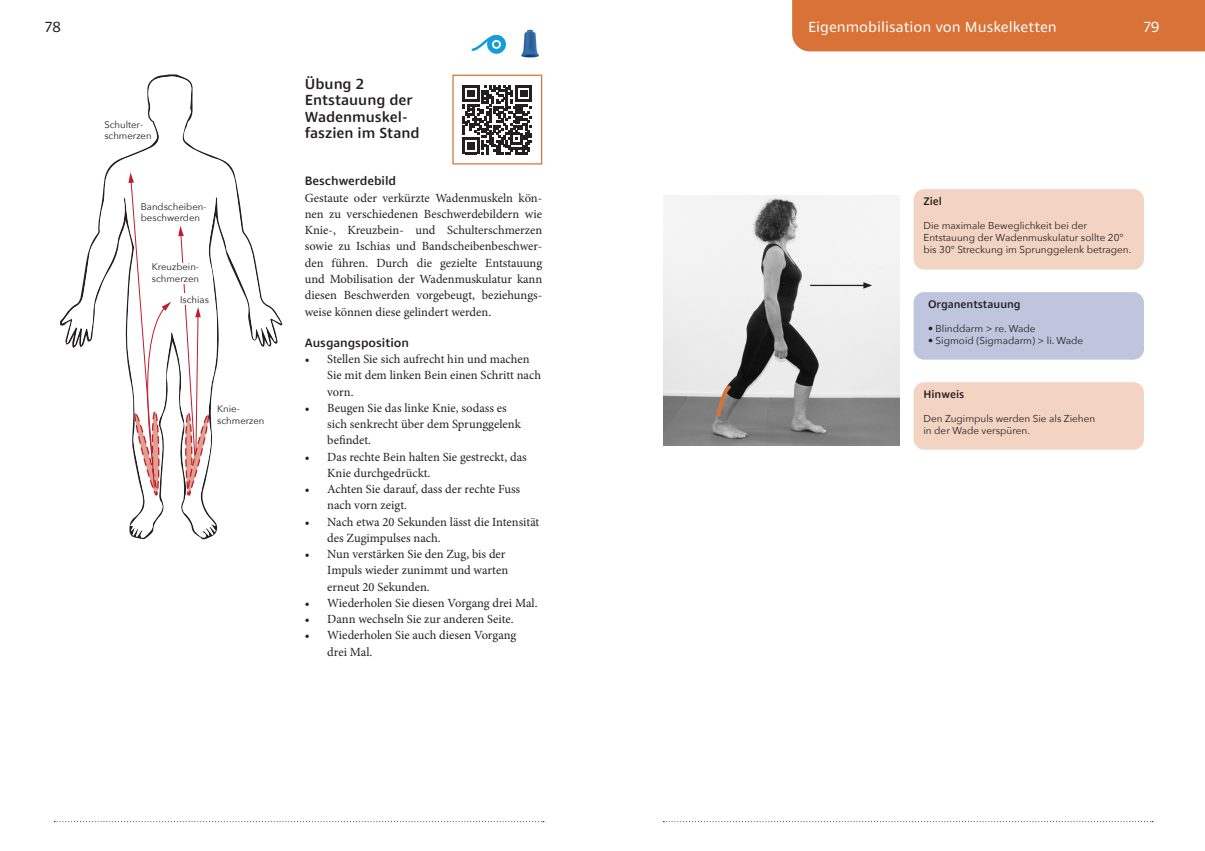
<style>
.page{position:relative;width:1205px;height:851px;background:#fff}
.page>*{position:absolute;margin:0;border:0;box-sizing:border-box;transform-origin:0 0}
.t1{font:500 15px/16.2px "Dita";color:#231f20}
.t2{font:15px "Dita";color:#fff}
.t3{font:15px "Dita";color:#231f20}
.t4{font:12.5px/16.2px "Minion Pro";color:#231f20}
.Zwischentitel{font:500 12.5px "Dita";color:#231f20}
.Info_Titel{font:500 11.25px "Dita";color:#231f20}
.Info_Text{font:10px/12px "Avenir Next";color:#231f20}
.t5{font:9.62px/11.5px "Avenir Next";color:#231f20}
</style>
<div class="page">
<svg style="left:129px;top:76px;width:152px;height:461px"></svg>
<svg style="left:178px;top:226px;width:32px;height:271px"></svg>
<svg style="left:60px;top:74px;width:111px;height:422px"></svg>
<div style="left:164px;top:263px;width:39px;height:20px;background:#fff"></div>
<div style="left:180px;top:293px;width:12px;height:11px;background:#fff"></div>
<div style="left:792px;top:0;width:413px;height:51px;background:#d97237"></div>
<div style="left:913px;top:189px;width:231px;height:80px;background:#f3d4c3;border-radius:11px"></div>
<div style="left:913px;top:292px;width:231px;height:67px;background:#bec5dd;border-radius:11px"></div>
<div style="left:913px;top:382px;width:231px;height:67px;background:#f3d4c3;border-radius:11px"></div>
<img style="left:663px;top:195px;width:236px;height:250px">
<hr style="left:810px;top:285px;width:55px;height:1px;background:#231f20">
<svg style="left:863px;top:282px;width:9px;height:6px"></svg>
<svg style="left:715px;top:382px;width:19px;height:36px"></svg>
<svg style="left:462px;top:85px;width:70px;height:69px"></svg>
<div style="left:452px;top:75px;width:90px;height:89px;border:1px solid #d97237"></div>
<img style="left:521px;top:29px;width:18px;height:29px">
<svg style="left:487px;top:35px;width:19px;height:19px"></svg>
<svg style="left:471px;top:34px;width:30px;height:20px"></svg>
<svg style="left:54px;top:821px;width:490px;height:1px"></svg>
<svg style="left:663px;top:821px;width:490px;height:1px"></svg>
<p class="t2" style="left:808px;top:17px;width:250px">Eigenmobilisation von Muskelketten</p>
<p class="t3" style="left:45px;top:17px;width:18px">78</p>
<p class="t2" style="left:1143px;top:17px;width:18px">79</p>
<p class="t5" style="left:104px;top:118px;width:49px">Schulter&shy;schmerzen</p>
<p class="t5" style="left:141px;top:200px;width:67px">Bandscheiben&shy;beschwerden</p>
<p class="t5" style="left:152px;top:261px;width:49px">Kreuzbein&shy;schmerzen</p>
<p class="t5" style="left:180px;top:293px;width:30px">Ischias</p>
<p class="t5" style="left:217px;top:403px;width:49px">Knie&shy;schmerzen</p>
<p class="t1" style="left:305px;top:76px;width:61px">Übung 2</p>
<p class="t1" style="left:305px;top:92px;width:109px">Entstauung der<br>Wadenmuskel-</p>
<p class="t1" style="left:305px;top:124px;width:116px">faszien im Stand</p>
<p class="Zwischentitel" style="left:305px;top:173px;width:93px">Beschwerdebild</p>
<p class="t4" style="left:305px;top:189px;width:239px;text-align:justify">Gestaute oder verkürzte Wadenmuskeln kön&shy;nen zu verschiedenen Beschwerdebildern wie Knie-, Kreuzbein- und Schulterschmerzen sowie zu Ischias und Bandscheibenbeschwer&shy;den führen. Durch die gezielte Entstauung und Mobilisation der Wadenmuskulatur kann diesen Beschwerden vorgebeugt, beziehungs&shy;weise können diese gelindert werden.</p>
<p class="Zwischentitel" style="left:305px;top:335px;width:106px">Ausgangsposition</p>
<p class="t4" style="left:327px;top:351px;width:215px;text-indent:-23px">• Stellen Sie sich aufrecht hin und machen<br>Sie mit dem linken Bein einen Schritt nach vorn.</p>
<p class="t4" style="left:327px;top:399px;width:195px;text-indent:-23px">• Beugen Sie das linke Knie, sodass es sich senkrecht über dem Sprunggelenk befindet.</p>
<p class="t4" style="left:327px;top:448px;width:201px;text-indent:-23px">• Das rechte Bein halten Sie gestreckt, das<br>Knie durchgedrückt.</p>
<p class="t4" style="left:327px;top:481px;width:194px;text-indent:-23px">• Achten Sie darauf, dass der rechte Fuss nach vorn zeigt.</p>
<p class="t4" style="left:327px;top:513px;width:214px;text-indent:-23px">• Nach etwa 20 Sekunden lässt die Intensität des Zugimpulses nach.</p>
<p class="t4" style="left:327px;top:546px;width:182px;text-indent:-23px">• Nun verstärken Sie den Zug, bis der<br>Impuls wieder zunimmt und warten erneut 20 Sekunden.</p>
<p class="t4" style="left:305px;top:594px;width:234px">• Wiederholen Sie diesen Vorgang drei Mal.</p>
<p class="t4" style="left:305px;top:611px;width:210px">• Dann wechseln Sie zur anderen Seite.</p>
<p class="t4" style="left:327px;top:627px;width:190px;text-indent:-23px">• Wiederholen Sie auch diesen Vorgang drei Mal.</p>
<p class="Info_Titel" style="left:923px;top:194px;width:20px">Ziel</p>
<p class="Info_Text" style="left:923px;top:219px;width:202px">Die maximale Beweglichkeit bei der<br>Entstauung der Wadenmuskulatur sollte 20°</p>
<p class="Info_Text" style="left:923px;top:243px;width:209px">bis 30° Streckung im Sprunggelenk betragen.</p>
<p class="Info_Titel" style="left:928px;top:297px;width:94px">Organentstauung</p>
<p class="Info_Text" style="left:928px;top:322px;width:109px">• Blinddarm &gt; re. Wade</p>
<p class="Info_Text" style="left:928px;top:334px;width:157px">• Sigmoid (Sigmadarm) &gt; li. Wade</p>
<p class="Info_Titel" style="left:923px;top:387px;width:42px">Hinweis</p>
<p class="Info_Text" style="left:923px;top:412px;width:173px">Den Zugimpuls werden Sie als Ziehen</p>
<p class="Info_Text" style="left:923px;top:424px;width:108px">in der Wade verspüren.</p>
</div>
